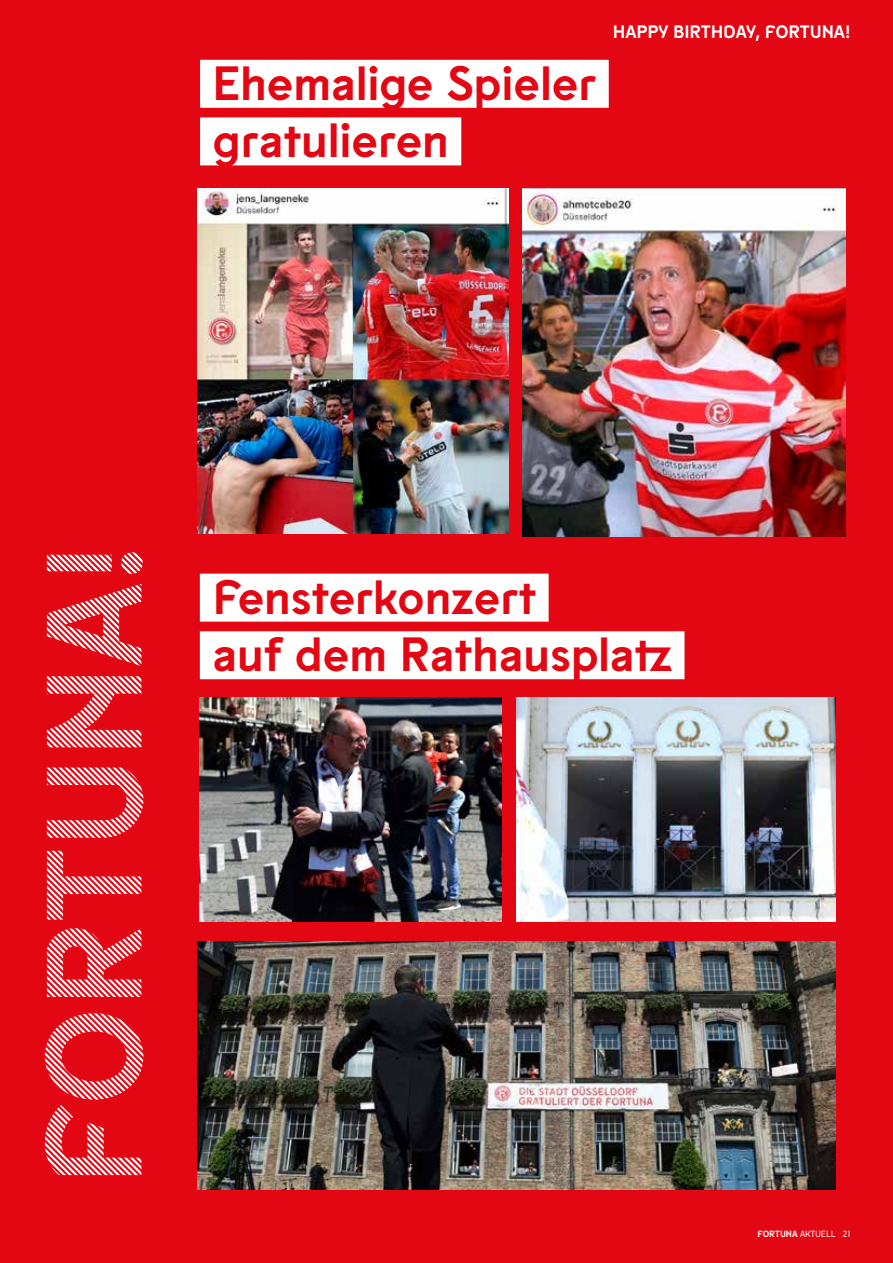
<style>
.page{position:relative;width:893px;height:1263px;background:#e30613}
.page>*{position:absolute;margin:0;border:0;box-sizing:border-box;transform-origin:0 0}
.t1{font:700 48px/57.6px "Fortuna Sans";color:#e30613}
.t2{font:700 18px "Fortuna Sans";color:#fff}
.t3{font:9px "Fortuna Sans";letter-spacing:.005em;color:#fff}
.s1{font-weight:700}
</style>
<div class="page">
<div style="left:200px;top:60px;width:409px;height:48px;background:#fff"></div>
<div style="left:200px;top:117px;width:261px;height:48px;background:#fff"></div>
<div style="left:200px;top:574px;width:349px;height:48px;background:#fff"></div>
<div style="left:200px;top:631px;width:484px;height:48px;background:#fff"></div>
<svg style="left:45px;top:1087px;width:97px;height:88px"></svg>
<svg style="left:45px;top:1013px;width:98px;height:74px"></svg>
<svg style="left:46px;top:552px;width:97px;height:445px"></svg>
<img style="left:198px;top:942px;width:637px;height:247px">
<img style="left:517px;top:697px;width:318px;height:224px">
<img style="left:200px;top:697px;width:301px;height:224px">
<img style="left:522px;top:189px;width:323px;height:348px">
<img style="left:198px;top:189px;width:310px;height:345px">
<p class="t1" style="left:213px;top:51px;width:385px">Ehemalige Spieler gratulieren</p>
<p class="t2" style="left:613px;top:17px;width:239px">HAPPY BIRTHDAY, FORTUNA!</p>
<p class="t1" style="left:212px;top:565px;width:461px">Fensterkonzert<br>auf dem Rathausplatz</p>
<p class="t3" style="left:757px;top:1227px;width:95px"><span class="s1">FORTUNA</span> AKTUELL 21</p>
</div>
